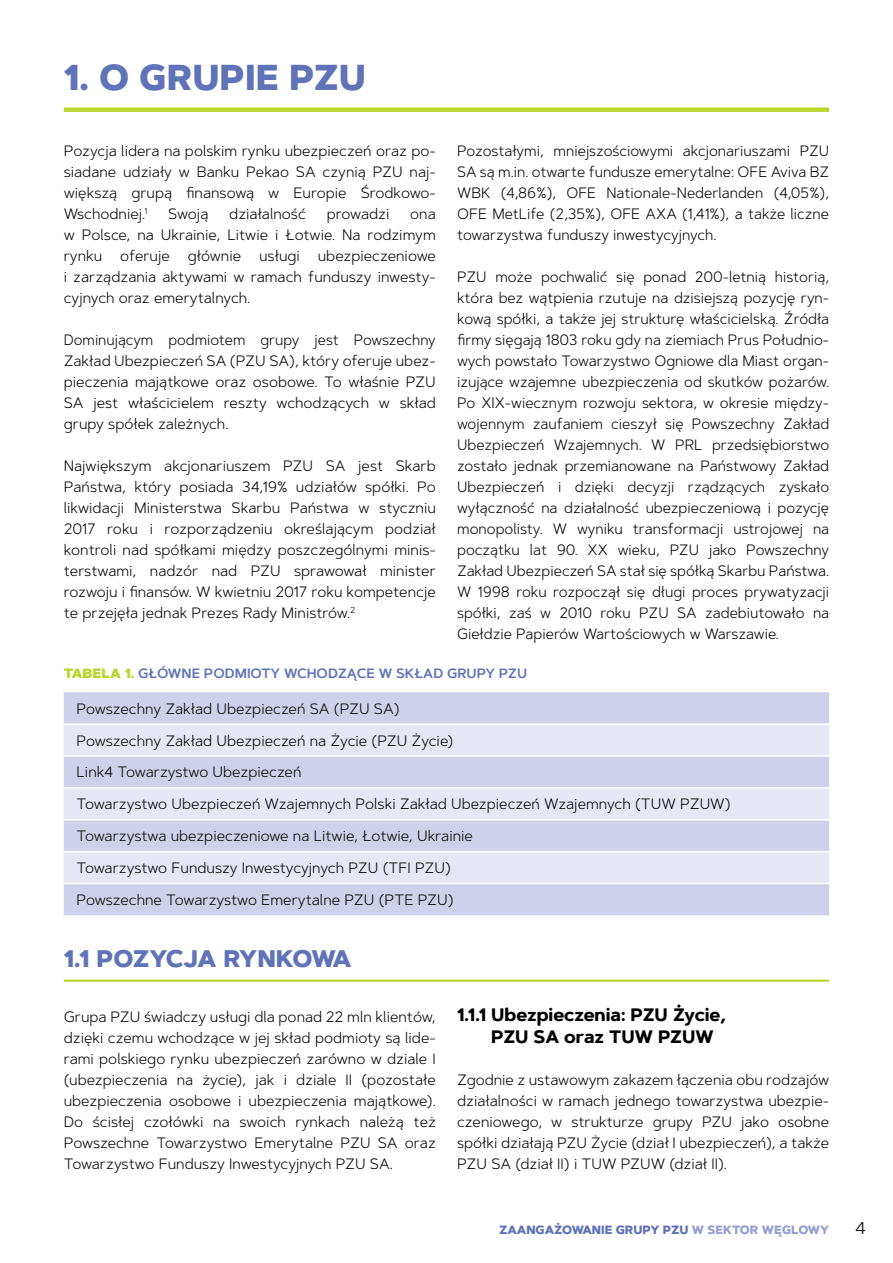
<style>
.page{position:relative;width:893px;height:1263px;background:#fff}
.page>*{position:absolute;margin:0;border:0;box-sizing:border-box;transform-origin:0 0}
.t1{font:800 36px "Artegra Sans";color:#6173b7}
.t2{font:800 24px "Artegra Sans";letter-spacing:-.04em;color:#6173b7}
.t3{font:700 18px/21.6px "Artegra Sans";color:#000}
.t4{font:300 18px "Basic Sans Alt";color:#000}
.t5{font:300 15px/21px "Artegra Sans";color:#000;text-align:justify}
.t6{font:600 13.5px "Artegra Sans";color:#6173b7}
.t7{font:800 12px "Artegra Sans";color:#6173b7}
.s1{font-weight:900;color:#bcd631}
.s2{color:#979fd0}
</style>
<div class="page">
<div style="left:64px;top:107px;width:765px;height:5px;background:#bcd631"></div>
<div style="left:64px;top:692px;width:765px;height:223px;background:#cfd1ea"></div>
<svg style="left:64px;top:725px;width:765px;height:158px;background:#dddef0"></svg>
<hr style="left:64px;top:723px;width:765px;height:2px;background:#fff">
<hr style="left:64px;top:755px;width:765px;height:2px;background:#fff">
<hr style="left:64px;top:787px;width:765px;height:2px;background:#fff">
<hr style="left:64px;top:819px;width:765px;height:1px;background:#fff">
<hr style="left:64px;top:851px;width:765px;height:1px;background:#fff">
<hr style="left:64px;top:883px;width:765px;height:1px;background:#fff">
<hr style="left:64px;top:979px;width:765px;height:3px;background:#bcd631">
<h1 class="t1" style="left:64px;top:50px;width:300px">1. O GRUPIE PZU</h1>
<p class="t5" style="left:64px;top:140px;width:374px">Pozycja lidera na polskim rynku ubezpieczeń oraz po&shy;siadane udziały w Banku Pekao SA czynią PZU naj&shy;większą grupą finansową w Europie Środkowo-Wschodniej.<sup>1</sup></p>
<p class="t5" style="left:168px;top:203px;width:42px">Swoją</p>
<p class="t5" style="left:229px;top:203px;width:78px">działalność</p>
<p class="t5" style="left:327px;top:203px;width:64px">prowadzi</p>
<p class="t5" style="left:64px;top:203px;width:374px;text-indent:346px">ona w Polsce, na Ukrainie, Litwie i Łotwie. Na rodzimym rynku oferuje głównie usługi ubezpieczeniowe i zarządzania aktywami w ramach funduszy inwesty&shy;cyjnych oraz emerytalnych.</p>
<p class="t5" style="left:64px;top:329px;width:374px">Dominującym podmiotem grupy jest Powszechny Zakład Ubezpieczeń SA (PZU SA), który oferuje ubez&shy;pieczenia majątkowe oraz osobowe. To właśnie PZU SA jest właścicielem reszty wchodzących w skład grupy spółek zależnych.</p>
<p class="t5" style="left:64px;top:455px;width:374px">Największym akcjonariuszem PZU SA jest Skarb Państwa, który posiada 34,19% udziałów spółki. Po likwidacji Ministerstwa Skarbu Państwa w styczniu 2017 roku i rozporządzeniu określającym podział kontroli nad spółkami między poszczególnymi minis&shy;terstwami, nadzór nad PZU sprawował minister rozwoju i finansów. W kwietniu 2017 roku kompetencje te przejęła jednak Prezes Rady Ministrów.<sup>2</sup></p>
<p class="t5" style="left:457px;top:140px;width:374px">Pozostałymi, mniejszościowymi akcjonariuszami PZU SA są m.in. otwarte fundusze emerytalne: OFE Aviva BZ WBK (4,86%), OFE Nationale-Nederlanden (4,05%), OFE MetLife (2,35%), OFE AXA (1,41%), a także liczne towarzystwa funduszy inwestycyjnych.</p>
<p class="t5" style="left:457px;top:266px;width:374px">PZU może pochwalić się ponad 200-letnią historią, która bez wątpienia rzutuje na dzisiejszą pozycję ryn&shy;kową spółki, a także jej strukturę właścicielską. Źródła firmy sięgają 1803 roku gdy na ziemiach Prus Południo&shy;wych powstało Towarzystwo Ogniowe dla Miast organ&shy;izujące wzajemne ubezpieczenia od skutków pożarów.<br>Po XIX-wiecznym rozwoju sektora, w okresie między&shy;wojennym zaufaniem cieszył się Powszechny Zakład Ubezpieczeń Wzajemnych. W PRL przedsiębiorstwo zostało jednak przemianowane na Państwowy Zakład Ubezpieczeń i dzięki decyzji rządzących zyskało wyłączność na działalność ubezpieczeniową i pozycję monopolisty. W wyniku transformacji ustrojowej na początku lat 90. XX wieku, PZU jako Powszechny Zakład Ubezpieczeń SA stał się spółką Skarbu Państwa.<br>W 1998 roku rozpoczął się długi proces prywatyzacji spółki, zaś w 2010 roku PZU SA zadebiutowało na Giełdzie Papierów Wartościowych w Warszawie.</p>
<p class="t6" style="left:64px;top:663px;width:445px"><span class="s1">TABELA 1.</span> GŁÓWNE PODMIOTY WCHODZĄCE W SKŁAD GRUPY PZU</p>
<p class="t5" style="left:77px;top:692px;width:656px;line-height:32px;text-align:left">Powszechny Zakład Ubezpieczeń SA (PZU SA)<br>Powszechny Zakład Ubezpieczeń na Życie (PZU Życie)<br>Link4 Towarzystwo Ubezpieczeń<br>Towarzystwo Ubezpieczeń Wzajemnych Polski Zakład Ubezpieczeń Wzajemnych (TUW PZUW)<br>Towarzystwa ubezpieczeniowe na Litwie, Łotwie, Ukrainie<br>Towarzystwo Funduszy Inwestycyjnych PZU (TFI PZU)<br>Powszechne Towarzystwo Emerytalne PZU (PTE PZU)</p>
<h2 class="t2" style="left:64px;top:940px;width:289px">1.1 POZYCJA RYNKOWA</h2>
<p class="t5" style="left:64px;top:1006px;width:374px">Grupa PZU świadczy usługi dla ponad 22 mln klientów, dzięki czemu wchodzące w jej skład podmioty są lide&shy;rami polskiego rynku ubezpieczeń zarówno w dziale I (ubezpieczenia na życie), jak i dziale II (pozostałe ubezpieczenia osobowe i ubezpieczenia majątkowe).<br>Do ścisłej czołówki na swoich rynkach należą też Powszechne Towarzystwo Emerytalne PZU SA oraz Towarzystwo Funduszy Inwestycyjnych PZU SA.</p>
<p class="t3" style="left:491px;top:1004px;width:236px;text-indent:-34px">1.1.1 Ubezpieczenia: PZU Życie,<br>PZU SA oraz TUW PZUW</p>
<p class="t5" style="left:457px;top:1069px;width:374px">Zgodnie z ustawowym zakazem łączenia obu rodzajów działalności w ramach jednego towarzystwa ubezpie&shy;czeniowego, w strukturze grupy PZU jako osobne spółki działają PZU Życie (dział I ubezpieczeń), a także PZU SA (dział II) i TUW PZUW (dział II).</p>
<p class="t7" style="left:499px;top:1220px;width:332px">ZAANGAŻOWANIE GRUPY PZU <span class="s2">W SEKTOR WĘGLOWY</span></p>
<p class="t4" style="left:855px;top:1217px;width:12px">4</p>
</div>
